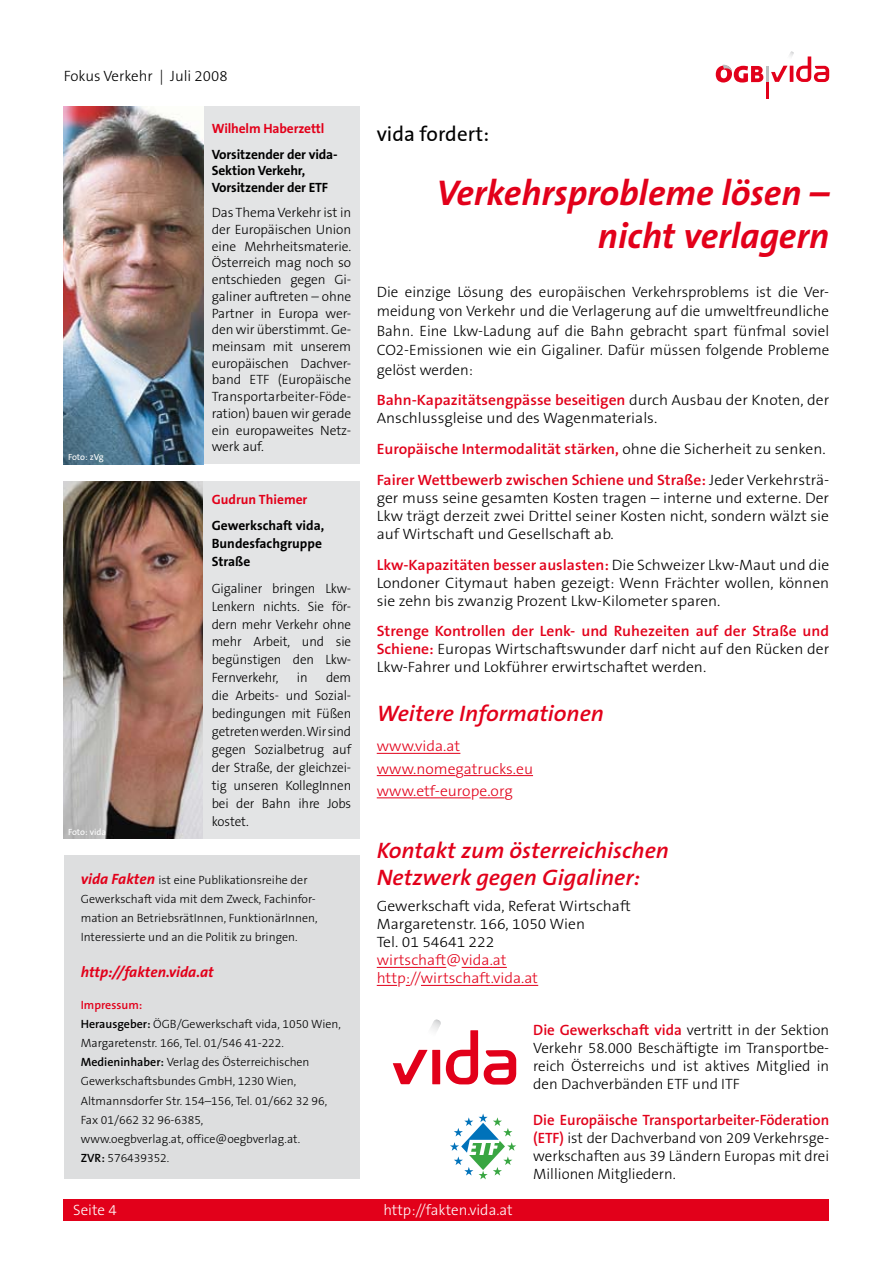
<style>
.page{position:relative;width:893px;height:1263px;background:#fff}
.page>*{position:absolute;margin:0;border:0;box-sizing:border-box;transform-origin:0 0}
.t1{font:italic 700 36px/43.2px "The Sans CE B7";color:#e2001a;text-align:right}
.t2{font:italic 600 22.5px/27px "The Sans CE B6";color:#e2001a;scale:1.04 1}
.t3{font:21px "The Sans CE B5 Plain";color:#000}
.t4{font:300 15px/18px "The Sans CE B3";color:#000;text-align:justify}
.t5{font:300 15px/18px "The Sans CE B3";color:#000;scale:1.04 1}
.t6{font:600 15px/30.8px "The Sans CE B6";color:#e2001a;scale:1.04 1}
.t7{font:300 15px/22.2px "The Sans CE B3";color:#e2001a;scale:1.04 1}
.t8{font:600 15px "The Sans CE B6";color:#e2001a}
.t9{font:300 15px "The Sans CE B3";color:#fff}
.t10{font:italic 700 15px "The Sans CE B7";color:#e2001a}
.t11{font:300 13.5px/16.8px "The Sans CE B3";letter-spacing:-.01em;color:#000;text-align:justify}
.t12{font:700 13.5px/18px "The Sans CE B7";letter-spacing:-.01em;color:#000}
.t13{font:700 13.5px "The Sans CE B7";letter-spacing:-.01em;color:#e2001a}
.t14{font:300 12px/19.2px "The Sans CE B3";color:#000}
.t15{font:600 12px "The Sans CE B6";color:#e2001a}
.t16{font:9px "The Sans CE B5 Plain";color:#fff}
.s1{font-family:"The Sans CE B7";font-weight:700;font-style:italic;font-size:15px;color:#e2001a}
.s2{font-family:"The Sans CE B6";font-weight:600}
.s3{font-family:"The Sans CE B3";font-weight:300;color:#000}
.s4{font-family:"The Sans CE B6";font-weight:600;color:#e2001a}
</style>
<div class="page">
<hr style="left:766px;top:66px;width:3px;height:16px;background:#bcbdbf">
<hr style="left:766px;top:82px;width:3px;height:16px;background:#e2001a">
<svg style="left:716px;top:65px;width:47px;height:18px"></svg>
<svg style="left:771px;top:51px;width:58px;height:31px"></svg>
<div style="left:64px;top:1199px;width:765px;height:21px;background:#e2001a"></div>
<div style="left:64px;top:856px;width:296px;height:323px;background:#dddedf"></div>
<hr style="left:377px;top:753px;width:83px;height:1px;background:#e2001a">
<hr style="left:377px;top:775px;width:79px;height:1px;background:#e2001a">
<hr style="left:464px;top:775px;width:69px;height:1px;background:#e2001a">
<hr style="left:377px;top:798px;width:94px;height:1px;background:#e2001a">
<svg style="left:479px;top:798px;width:25px;height:1px"></svg>
<hr style="left:377px;top:967px;width:69px;height:1px;background:#e2001a">
<hr style="left:462px;top:967px;width:45px;height:1px;background:#e2001a">
<svg style="left:377px;top:985px;width:20px;height:1px"></svg>
<hr style="left:421px;top:985px;width:117px;height:1px;background:#e2001a">
<svg style="left:484px;top:1050px;width:32px;height:34px"></svg>
<svg style="left:393px;top:1019px;width:85px;height:65px"></svg>
<img style="left:64px;top:481px;width:139px;height:358px">
<div style="left:203px;top:481px;width:157px;height:358px;background:#e3e4e5"></div>
<div style="left:203px;top:106px;width:157px;height:358px;background:#e3e4e5"></div>
<img style="left:64px;top:106px;width:139px;height:358px">
<svg style="left:450px;top:1113px;width:66px;height:66px"></svg>
<p class="t4" style="left:64px;top:68px;width:165px">Fokus Verkehr | Juli 2008</p>
<p class="t16" style="left:68px;top:452px;width:37px">Foto: zVg</p>
<p class="t16" style="left:68px;top:827px;width:40px">Foto: vida</p>
<p class="t13" style="left:212px;top:121px;width:114px">Wilhelm Haberzettl</p>
<p class="t12" style="left:212px;top:146px;width:127px;line-height:16.8px">Vorsitzender der vida-<br>Sektion Verkehr,<br>Vorsitzender der ETF</p>
<p class="t11" style="left:212px;top:205px;width:141px">Das Thema Verkehr ist in der Europäischen Union eine Mehrheitsmaterie.<br>Österreich mag noch so entschieden gegen Gi&shy;galiner auftreten – ohne Partner in Europa wer&shy;den wir überstimmt. Ge&shy;meinsam mit unserem europäischen Dachver&shy;band ETF (Europäische Transportarbeiter-Föde&shy;ration) bauen wir gerade ein europaweites Netz&shy;werk auf.</p>
<p class="t13" style="left:212px;top:492px;width:97px">Gudrun Thiemer</p>
<p class="t12" style="left:212px;top:517px;width:114px">Gewerkschaft vida,<br>Bundesfachgruppe<br>Straße</p>
<p class="t11" style="left:212px;top:580px;width:141px;line-height:18px">Gigaliner bringen Lkw-Lenkern nichts. Sie för&shy;dern mehr Verkehr ohne mehr Arbeit, und sie begünstigen den Lkw-Fernverkehr,</p>
<p class="t11" style="left:212px;top:670px;width:141px;line-height:18px;text-indent:114px">dem die Arbeits- und Sozial&shy;bedingungen mit Füßen getreten werden. Wir sind gegen Sozialbetrug auf der Straße, der gleichzei&shy;tig unseren KollegInnen bei der Bahn ihre Jobs kostet.</p>
<p class="t11" style="left:297px;top:670px;width:12px">in</p>
<p class="t14" style="left:81px;top:871px;width:238px"><span class="s1">vida Fakten</span> ist eine Publikationsreihe der Gewerkschaft vida mit dem Zweck, Fachinfor&shy;mation an BetriebsrätInnen, FunktionärInnen, Interessierte und an die Politik zu bringen.</p>
<p class="t10" style="left:81px;top:963px;width:134px">http://fakten.vida.at</p>
<p class="t15" style="left:81px;top:998px;width:63px">Impressum:</p>
<p class="t14" style="left:81px;top:1015px;width:262px"><span class="s2">Herausgeber:</span> ÖGB/Gewerkschaft vida, 1050 Wien, Margaretenstr. 166, Tel. 01/546 41-222.<br><span class="s2">Medieninhaber:</span> Verlag des Österreichischen Gewerkschaftsbundes GmbH, 1230 Wien, Altmannsdorfer Str. 154–156, Tel. 01/662 32 96, Fax 01/662 32 96-6385,<br>www.oegbverlag.at, office@oegbverlag.at.<br><span class="s2">ZVR:</span> 576439352.</p>
<h3 class="t3" style="left:377px;top:122px;width:114px">vida fordert:</h3>
<h1 class="t1" style="left:436px;top:173px;width:394px">Verkehrsprobleme lösen – nicht verlagern</h1>
<p class="t4" style="left:377px;top:283px;width:454px;line-height:19.5px">Die einzige Lösung des europäischen Verkehrsproblems ist die Ver&shy;meidung von Verkehr und die Verlagerung auf die umweltfreundliche Bahn. Eine Lkw-Ladung auf die Bahn gebracht spart fünfmal soviel CO2-Emissionen wie ein Gigaliner. Dafür müssen folgende Probleme gelöst werden:</p>
<p class="t6" style="left:377px;top:386px;width:437px">Bahn-Kapazitätsengpässe beseitigen <span class="s3">durch Ausbau der Knoten, der</span></p>
<p class="t5" style="left:377px;top:410px;width:271px">Anschlussgleise und des Wagenmaterials.</p>
<p class="t6" style="left:377px;top:434px;width:437px">Europäische Intermodalität stärken, <span class="s3">ohne die Sicherheit zu senken.<br></span>Fairer Wettbewerb zwischen Schiene und Straße: <span class="s3">Jeder Verkehrsträ-</span></p>
<p class="t5" style="left:377px;top:490px;width:436px;text-align:justify">ger muss seine gesamten Kosten tragen – interne und externe. Der Lkw trägt derzeit zwei Drittel seiner Kosten nicht, sondern wälzt sie auf Wirtschaft und Gesellschaft ab.</p>
<p class="t6" style="left:377px;top:550px;width:437px">Lkw-Kapazitäten besser auslasten: <span class="s3">Die Schweizer Lkw-Maut und die</span></p>
<p class="t5" style="left:377px;top:574px;width:437px">Londoner Citymaut haben gezeigt: Wenn Frächter wollen, können sie zehn bis zwanzig Prozent Lkw-Kilometer sparen.</p>
<p class="t6" style="left:377px;top:617px;width:436px">Strenge Kontrollen der Lenk- und Ruhezeiten auf der Straße und</p>
<p class="t5" style="left:377px;top:641px;width:437px"><span class="s4">Schiene:</span> Europas Wirtschaftswunder darf nicht auf den Rücken der<br>Lkw-Fahrer und Lokführer erwirtschaftet werden.</p>
<h2 class="t2" style="left:377px;top:700px;width:220px">Weitere Informationen</h2>
<p class="t7" style="left:377px;top:736px;width:152px">www.vida.at www.nomegatrucks.eu www.etf-europe.org</p>
<h2 class="t2" style="left:377px;top:838px;width:283px">Kontakt zum österreichischen<br>Netzwerk gegen Gigaliner:</h2>
<p class="t5" style="left:377px;top:898px;width:246px">Gewerkschaft vida, Referat Wirtschaft<br>Margaretenstr. 166, 1050 Wien<br>Tel. 01 54641 222</p>
<p class="t7" style="left:377px;top:952px;width:157px;line-height:18px">wirtschaft@vida.at http://wirtschaft.vida.at</p>
<p class="t4" style="left:533px;top:1022px;width:297px"><span class="s4">Die Gewerkschaft vida</span> vertritt in der Sektion Verkehr 58.000 Beschäftigte im Transportbe&shy;reich Österreichs und ist aktives Mitglied in den Dachverbänden ETF und ITF</p>
<p class="t8" style="left:533px;top:1112px;width:297px">Die Europäische Transportarbeiter-Föderation</p>
<p class="t4" style="left:533px;top:1130px;width:297px"><span class="s4">(ETF)</span> ist der Dachverband von 209 Verkehrsge&shy;werkschaften aus 39 Ländern Europas mit drei Millionen Mitgliedern.</p>
<p class="t9" style="left:73px;top:1202px;width:45px">Seite 4</p>
<p class="t9" style="left:383px;top:1202px;width:131px">http://fakten.vida.at</p>
</div>
